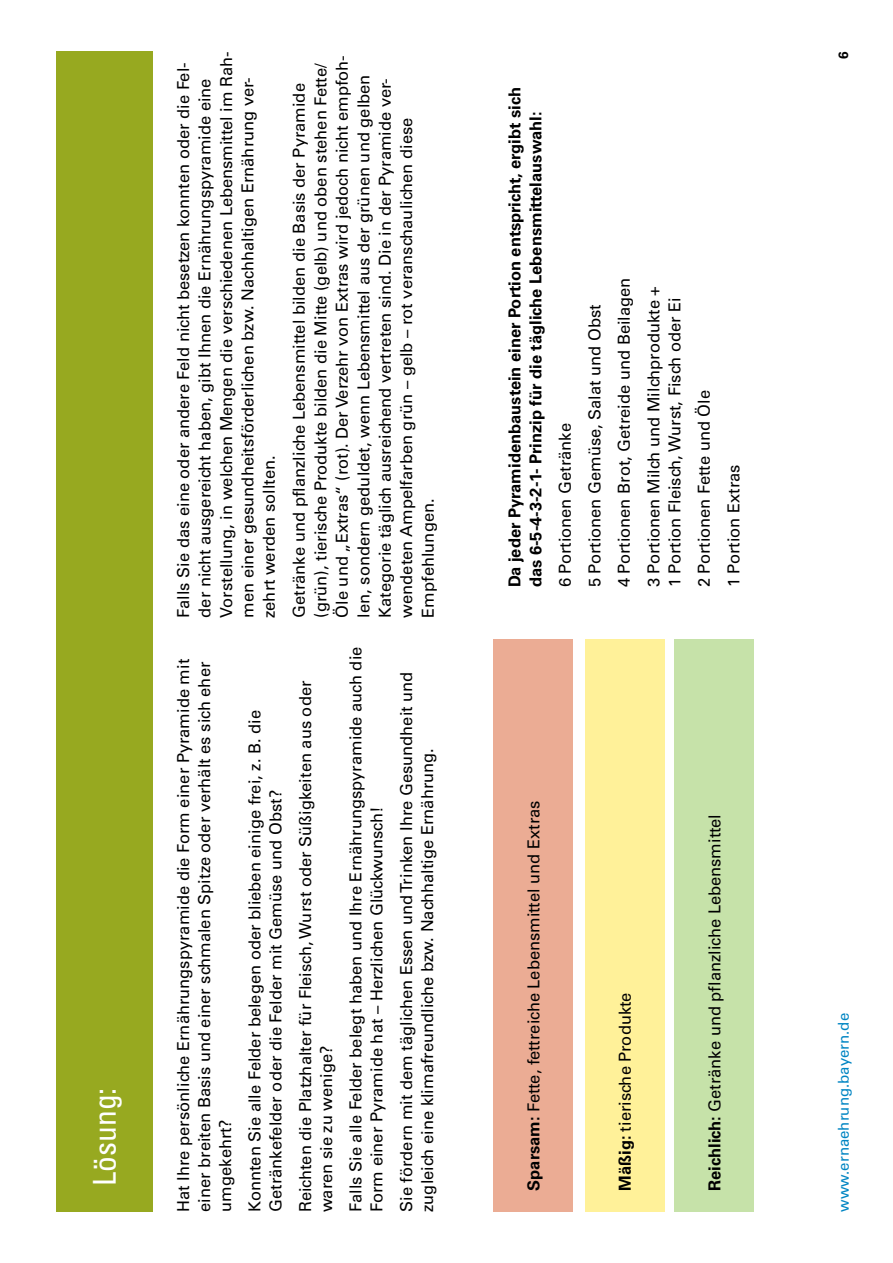
<style>
.page{position:relative;width:893px;height:1263px;background:#fff}
.page>*{position:absolute;margin:0;border:0;box-sizing:border-box;transform-origin:0 0}
.Innenseiten_I_Headline_H1{font:condensed 31.5px "Univers LT Std";letter-spacing:.005em;color:#fff}
.Innenseiten_Fließtext_11PT{font:16.5px/21.5px "Univers";color:#000}
.Innenseiten_Fließtext_11PT-2{font:700 16.5px/21px "Univers";color:#000}
.t1{font:15px "Univers";color:#0085c3}
.t2{font:700 13.5px "Univers";color:#000}
.s1{font-weight:700}
</style>
<div class="page">
<div style="left:56px;top:51px;width:97px;height:1161px;background:#97a920"></div>
<div style="left:493px;top:639px;width:80px;height:573px;background:#ebac94"></div>
<div style="left:585px;top:639px;width:80px;height:573px;background:#fff199"></div>
<div style="left:674px;top:639px;width:80px;height:573px;background:#c6e2a9"></div>
<h1 class="Innenseiten_I_Headline_H1" style="left:85px;top:1186px;width:100px;rotate:-90deg">Lösung:</h1>
<p class="Innenseiten_Fließtext_11PT" style="left:173px;top:618px;width:568px;rotate:-90deg">Falls Sie das eine oder andere Feld nicht besetzen konnten oder die Fel&shy;der nicht ausgereicht haben, gibt Ihnen die Ernährungspyramide eine Vorstellung, in welchen Mengen die verschiedenen Lebensmittel im Rah&shy;men einer gesundheitsförderlichen bzw. Nachhaltigen Ernährung ver&shy;zehrt werden sollten.</p>
<p class="Innenseiten_Fließtext_11PT" style="left:288px;top:618px;width:564px;rotate:-90deg">Getränke und pflanzliche Lebensmittel bilden die Basis der Pyramide (grün), tierische Produkte bilden die Mitte (gelb) und oben stehen Fette/ Öle und „Extras“ (rot). Der Verzehr von Extras wird jedoch nicht empfoh&shy;len, sondern geduldet, wenn Lebensmittel aus der grünen und gelben Kategorie täglich ausreichend vertreten sind. Die in der Pyramide ver&shy;wendeten Ampelfarben grün – gelb – rot veranschaulichen diese Empfehlungen.</p>
<p class="Innenseiten_Fließtext_11PT" style="left:173px;top:1212px;width:554px;line-height:21px;rotate:-90deg">Hat Ihre persönliche Ernährungspyramide die Form einer Pyramide mit einer breiten Basis und einer schmalen Spitze oder verhält es sich eher umgekehrt?</p>
<p class="Innenseiten_Fließtext_11PT" style="left:244px;top:1212px;width:503px;line-height:21px;rotate:-90deg">Konnten Sie alle Felder belegen oder blieben einige frei, z. B. die<br>Getränkefelder oder die Felder mit Gemüse und Obst?</p>
<p class="Innenseiten_Fließtext_11PT" style="left:295px;top:1212px;width:533px;line-height:21px;rotate:-90deg">Reichten die Platzhalter für Fleisch, Wurst oder Süßigkeiten aus oder waren sie zu wenige?</p>
<p class="Innenseiten_Fließtext_11PT" style="left:345px;top:1212px;width:567px;line-height:21px;rotate:-90deg">Falls Sie alle Felder belegt haben und Ihre Ernährungspyramide auch die<br>Form einer Pyramide hat – Herzlichen Glückwunsch!</p>
<p class="Innenseiten_Fließtext_11PT" style="left:396px;top:1212px;width:542px;line-height:21px;rotate:-90deg">Sie fördern mit dem täglichen Essen und Trinken Ihre Gesundheit und zugleich eine klimafreundliche bzw. Nachhaltige Ernährung.</p>
<p class="Innenseiten_Fließtext_11PT-2" style="left:504px;top:587px;width:502px;rotate:-90deg">Da jeder Pyramidenbaustein einer Portion entspricht, ergibt sich das 6-5-4-3-2-1- Prinzip für die tägliche Lebensmittelauswahl:</p>
<p class="Innenseiten_Fließtext_11PT" style="left:554px;top:587px;width:166px;rotate:-90deg">6 Portionen Getränke</p>
<p class="Innenseiten_Fließtext_11PT" style="left:584px;top:587px;width:284px;rotate:-90deg">5 Portionen Gemüse, Salat und Obst</p>
<p class="Innenseiten_Fließtext_11PT" style="left:613px;top:587px;width:311px;rotate:-90deg">4 Portionen Brot, Getreide und Beilagen</p>
<p class="Innenseiten_Fließtext_11PT" style="left:643px;top:587px;width:303px;line-height:21px;rotate:-90deg">3 Portionen Milch und Milchprodukte +<br>1 Portion Fleisch, Wurst, Fisch oder Ei</p>
<p class="Innenseiten_Fließtext_11PT" style="left:693px;top:587px;width:199px;rotate:-90deg">2 Portionen Fette und Öle</p>
<p class="Innenseiten_Fließtext_11PT" style="left:723px;top:587px;width:124px;rotate:-90deg">1 Portion Extras</p>
<p class="Innenseiten_Fließtext_11PT" style="left:523px;top:1191px;width:392px;rotate:-90deg"><span class="s1">Sparsam:</span> Fette, fettreiche Lebensmittel und Extras</p>
<p class="Innenseiten_Fließtext_11PT" style="left:614px;top:1191px;width:200px;rotate:-90deg"><span class="s1">Mäßig:</span> tierische Produkte</p>
<p class="Innenseiten_Fließtext_11PT" style="left:704px;top:1191px;width:378px;rotate:-90deg"><span class="s1">Reichlich:</span> Getränke und pflanzliche Lebensmittel</p>
<p class="t2" style="left:835px;top:59px;width:9px;rotate:-90deg">6</p>
<p class="t1" style="left:835px;top:1212px;width:200px;rotate:-90deg">www.ernaehrung.bayern.de</p>
</div>
